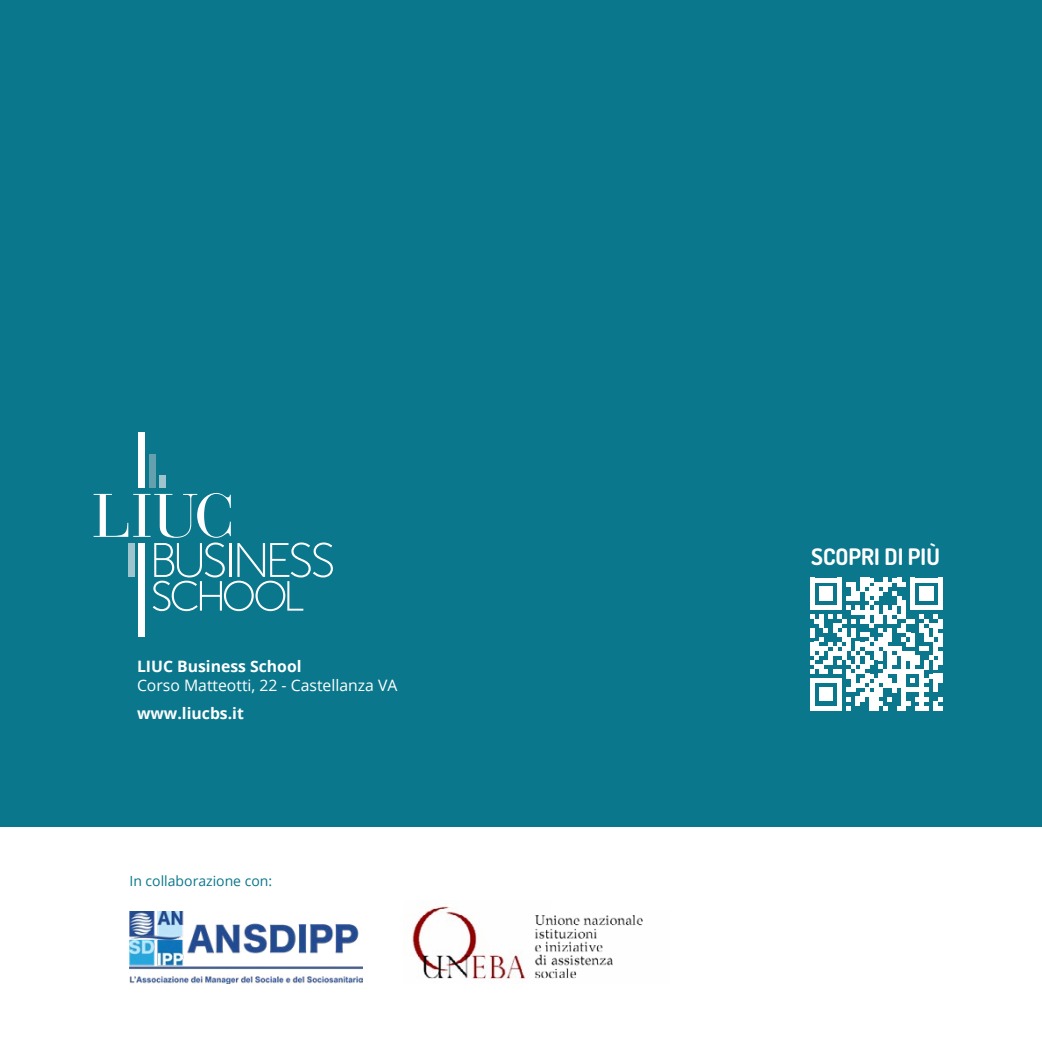
<style>
.page{position:relative;width:1042px;height:1042px;background:#fff}
.page>*{position:absolute;margin:0;border:0;box-sizing:border-box;transform-origin:0 0}
.t1{font:700 22.75px "Dosis";color:#fff}
.t2{font:700 15.75px "Open Sans";color:#fff}
.t3{font:15.75px "Open Sans";color:#fff}
.t4{font:14px "Open Sans";color:#0a778c}
</style>
<div class="page">
<div style="left:0;top:0;width:1042px;height:826px;background:#0a778c"></div>
<div style="left:139px;top:432px;width:6px;height:56px;background:#fff"></div>
<div style="left:149px;top:454px;width:6px;height:34px;background:#64a0ae"></div>
<div style="left:160px;top:475px;width:6px;height:13px;background:#9ec5ce"></div>
<div style="left:139px;top:543px;width:6px;height:94px;background:#fff"></div>
<svg style="left:94px;top:493px;width:239px;height:118px"></svg>
<svg style="left:810px;top:578px;width:132px;height:132px"></svg>
<img style="left:129px;top:912px;width:234px;height:72px">
<img style="left:412px;top:906px;width:114px;height:74px">
<img style="left:534px;top:915px;width:109px;height:64px">
<p class="t2" style="left:137px;top:655px;width:166px">LIUC Business School</p>
<p class="t3" style="left:137px;top:674px;width:262px">Corso Matteotti, 22 - Castellanza VA</p>
<p class="t2" style="left:137px;top:702px;width:108px">www.liucbs.it</p>
<p class="t4" style="left:129px;top:871px;width:144px">In collaborazione con:</p>
<h1 class="t1" style="left:811px;top:541px;width:130px">SCOPRI DI PIÙ</h1>
</div>
